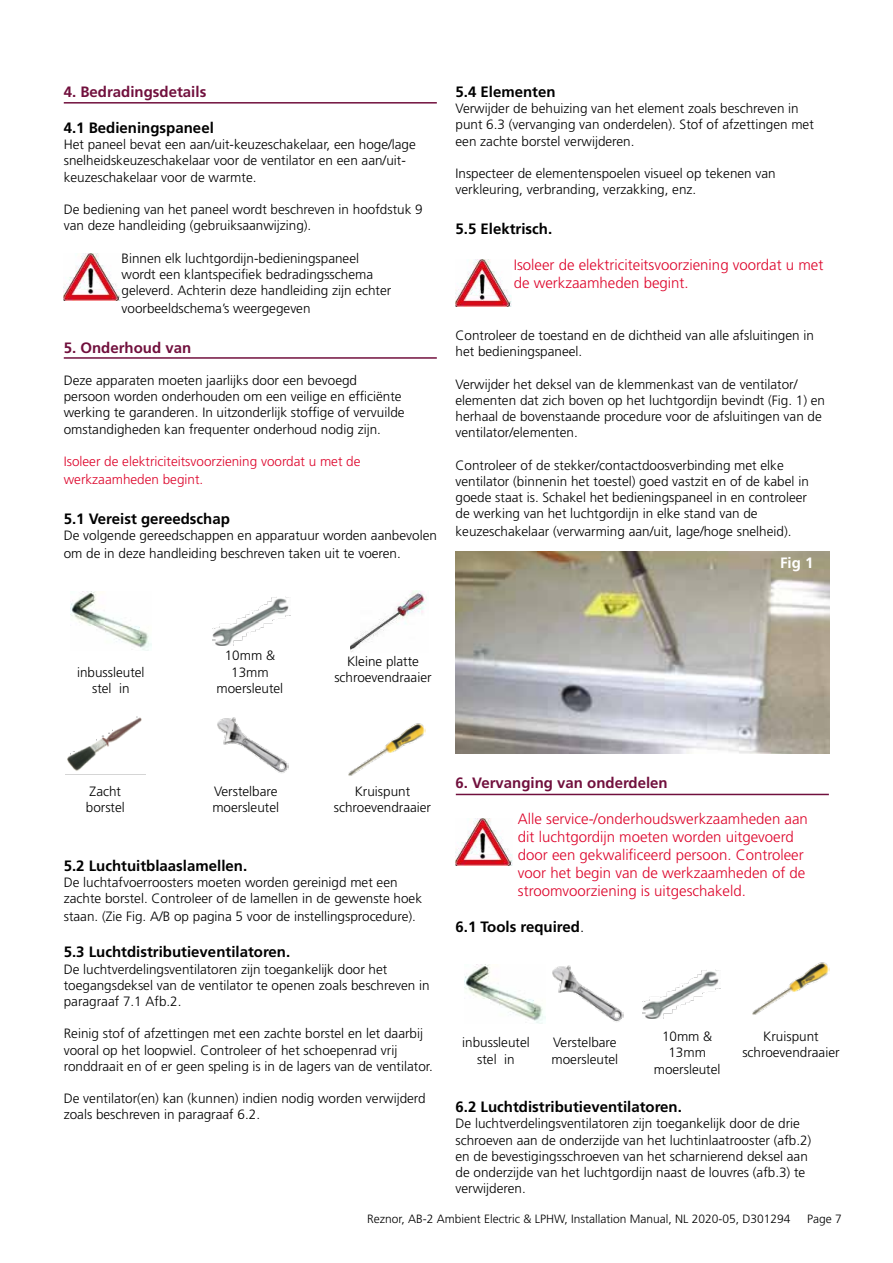
<style>
.page{position:relative;width:893px;height:1263px;background:#fff}
.page>*{position:absolute;margin:0;border:0;box-sizing:border-box;transform-origin:0 0}
.t1{font:300 15px/18px "Frutiger LT Pro";color:#dd052b}
.t2{font:700 15px "Frutiger LT Pro";color:#000}
.t3{font:700 15px "Frutiger LT Pro";color:#71103d}
.t4{font:700 15px "Frutiger LT Pro";color:#fff}
.t5{font:300 13.5px/16.2px "Frutiger LT Pro";color:#000}
.t6{font:300 13.5px/18px "Frutiger LT Pro";color:#dd052b}
.t7{font:300 12px "Frutiger LT Pro";color:#000}
.s1{font-weight:300}
</style>
<div class="page">
<img style="left:64px;top:254px;width:56px;height:47px">
<hr style="left:64px;top:102px;width:373px;height:2px;background:#71103d">
<img style="left:217px;top:717px;width:72px;height:56px">
<img style="left:349px;top:723px;width:76px;height:53px">
<img style="left:350px;top:590px;width:77px;height:62px">
<img style="left:70px;top:591px;width:81px;height:60px">
<img style="left:212px;top:597px;width:79px;height:49px">
<img style="left:65px;top:716px;width:81px;height:59px">
<img style="left:456px;top:819px;width:56px;height:46px">
<img style="left:456px;top:551px;width:373px;height:202px">
<img style="left:455px;top:259px;width:57px;height:47px">
<img style="left:465px;top:964px;width:81px;height:59px">
<img style="left:642px;top:969px;width:79px;height:49px">
<img style="left:753px;top:962px;width:76px;height:53px">
<img style="left:552px;top:965px;width:72px;height:57px">
<hr style="left:64px;top:357px;width:373px;height:2px;background:#71103d">
<hr style="left:456px;top:794px;width:373px;height:1px;background:#71103d">
<p class="t3" style="left:64px;top:83px;width:144px">4. Bedradingsdetails</p>
<p class="t2" style="left:64px;top:119px;width:152px">4.1 Bedieningspaneel</p>
<p class="t5" style="left:64px;top:136px;width:354px">Het paneel bevat een aan/uit-keuzeschakelaar, een hoge/lage snelheidskeuzeschakelaar voor de ventilator en een aan/uit&shy;keuzeschakelaar voor de warmte.</p>
<p class="t5" style="left:64px;top:201px;width:360px">De bediening van het paneel wordt beschreven in hoofdstuk 9 van deze handleiding (gebruiksaanwijzing).</p>
<p class="t5" style="left:122px;top:250px;width:271px">Binnen elk luchtgordijn-bedieningspaneel wordt een klantspecifiek bedradingsschema geleverd. Achterin deze handleiding zijn echter</p>
<p class="t5" style="left:122px;top:300px;width:191px">voorbeeldschema’s weergegeven</p>
<p class="t3" style="left:64px;top:339px;width:129px">5. Onderhoud van</p>
<p class="t5" style="left:64px;top:372px;width:342px">Deze apparaten moeten jaarlijks door een bevoegd persoon worden onderhouden om een veilige en efficiënte werking te garanderen. In uitzonderlijk stoffige of vervuilde omstandigheden kan frequenter onderhoud nodig zijn.</p>
<p class="t6" style="left:64px;top:452px;width:298px">Isoleer de elektriciteitsvoorziening voordat u met de werkzaamheden begint.</p>
<p class="t2" style="left:64px;top:510px;width:168px">5.1 Vereist gereedschap</p>
<p class="t5" style="left:64px;top:526px;width:375px;line-height:18px">De volgende gereedschappen en apparatuur worden aanbevolen om de in deze handleiding beschreven taken uit te voeren.</p>
<p class="t2" style="left:455px;top:83px;width:102px">5.4 Elementen</p>
<p class="t5" style="left:455px;top:100px;width:360px">Verwijder de behuizing van het element zoals beschreven in punt 6.3 (vervanging van onderdelen). Stof of afzettingen met een zachte borstel verwijderen.</p>
<p class="t5" style="left:455px;top:165px;width:322px">Inspecteer de elementenspoelen visueel op tekenen van verkleuring, verbranding, verzakking, enz.</p>
<p class="t2" style="left:455px;top:220px;width:98px">5.5 Elektrisch.</p>
<p class="t1" style="left:514px;top:256px;width:311px">Isoleer de elektriciteitsvoorziening voordat u met de werkzaamheden begint.</p>
<p class="t5" style="left:455px;top:327px;width:360px">Controleer de toestand en de dichtheid van alle afsluitingen in het bedieningspaneel.</p>
<p class="t5" style="left:455px;top:376px;width:371px">Verwijder het deksel van de klemmenkast van de ventilator/ elementen dat zich boven op het luchtgordijn bevindt (Fig. 1) en herhaal de bovenstaande procedure voor de afsluitingen van de ventilator/elementen.</p>
<p class="t5" style="left:455px;top:457px;width:355px">Controleer of de stekker/contactdoosverbinding met elke ventilator (binnenin het toestel) goed vastzit en of de kabel in goede staat is. Schakel het bedieningspaneel in en controleer de werking van het luchtgordijn in elke stand van de</p>
<p class="t5" style="left:455px;top:523px;width:338px">keuzeschakelaar (verwarming aan/uit, lage/hoge snelheid).</p>
<p class="t4" style="left:780px;top:553px;width:35px">Fig 1</p>
<p class="t5" style="left:77px;top:664px;width:69px;text-align:center">inbussleutel stel in</p>
<p class="t5" style="left:217px;top:648px;width:68px;text-align:center">10mm &amp;<br>13mm moersleutel</p>
<p class="t5" style="left:334px;top:653px;width:99px;text-align:center">Kleine platte schroevendraaier</p>
<p class="t5" style="left:86px;top:783px;width:41px">Zacht borstel</p>
<p class="t5" style="left:212px;top:783px;width:68px">Verstelbare moersleutel</p>
<p class="t5" style="left:334px;top:783px;width:99px;text-align:center">Kruispunt schroevendraaier</p>
<p class="t2" style="left:64px;top:857px;width:185px">5.2 Luchtuitblaaslamellen.</p>
<p class="t5" style="left:64px;top:874px;width:360px">De luchtafvoerroosters moeten worden gereinigd met een zachte borstel. Controleer of de lamellen in de gewenste hoek</p>
<p class="t5" style="left:64px;top:909px;width:354px">staan. (Zie Fig. A/B op pagina 5 voor de instellingsprocedure).</p>
<p class="t2" style="left:64px;top:943px;width:228px">5.3 Luchtdistributieventilatoren.</p>
<p class="t5" style="left:64px;top:961px;width:367px">De luchtverdelingsventilatoren zijn toegankelijk door het toegangsdeksel van de ventilator te openen zoals beschreven in paragraaf 7.1 Afb.2.</p>
<p class="t5" style="left:64px;top:1026px;width:371px">Reinig stof of afzettingen met een zachte borstel en let daarbij vooral op het loopwiel. Controleer of het schoepenrad vrij ronddraait en of er geen speling is in de lagers van de ventilator.</p>
<p class="t5" style="left:64px;top:1090px;width:363px">De ventilator(en) kan (kunnen) indien nodig worden verwijderd zoals beschreven in paragraaf 6.2.</p>
<p class="t3" style="left:455px;top:774px;width:214px">6. Vervanging van onderdelen</p>
<p class="t1" style="left:518px;top:810px;width:292px">Alle service-/onderhoudswerkzaamheden aan dit luchtgordijn moeten worden uitgevoerd door een gekwalificeerd persoon. Controleer voor het begin van de werkzaamheden of de stroomvoorziening is uitgeschakeld.</p>
<p class="t2" style="left:455px;top:918px;width:130px">6.1 Tools required<span class="s1">.</span></p>
<p class="t5" style="left:462px;top:1035px;width:69px;text-align:center">inbussleutel stel in</p>
<p class="t5" style="left:551px;top:1035px;width:68px">Verstelbare moersleutel</p>
<p class="t5" style="left:654px;top:1028px;width:68px;text-align:center">10mm &amp;<br>13mm moersleutel</p>
<p class="t5" style="left:742px;top:1028px;width:99px;text-align:center">Kruispunt schroevendraaier</p>
<p class="t2" style="left:455px;top:1098px;width:228px">6.2 Luchtdistributieventilatoren.</p>
<p class="t5" style="left:455px;top:1116px;width:357px">De luchtverdelingsventilatoren zijn toegankelijk door de drie schroeven aan de onderzijde van het luchtinlaatrooster (afb.2) en de bevestigingsschroeven van het scharnierend deksel aan de onderzijde van het luchtgordijn naast de louvres (afb.3) te verwijderen.</p>
<p class="t7" style="left:367px;top:1212px;width:425px">Reznor, AB-2 Ambient Electric &amp; LPHW, Installation Manual, NL 2020-05, D301294</p>
<p class="t7" style="left:807px;top:1212px;width:36px">Page 7</p>
</div>
